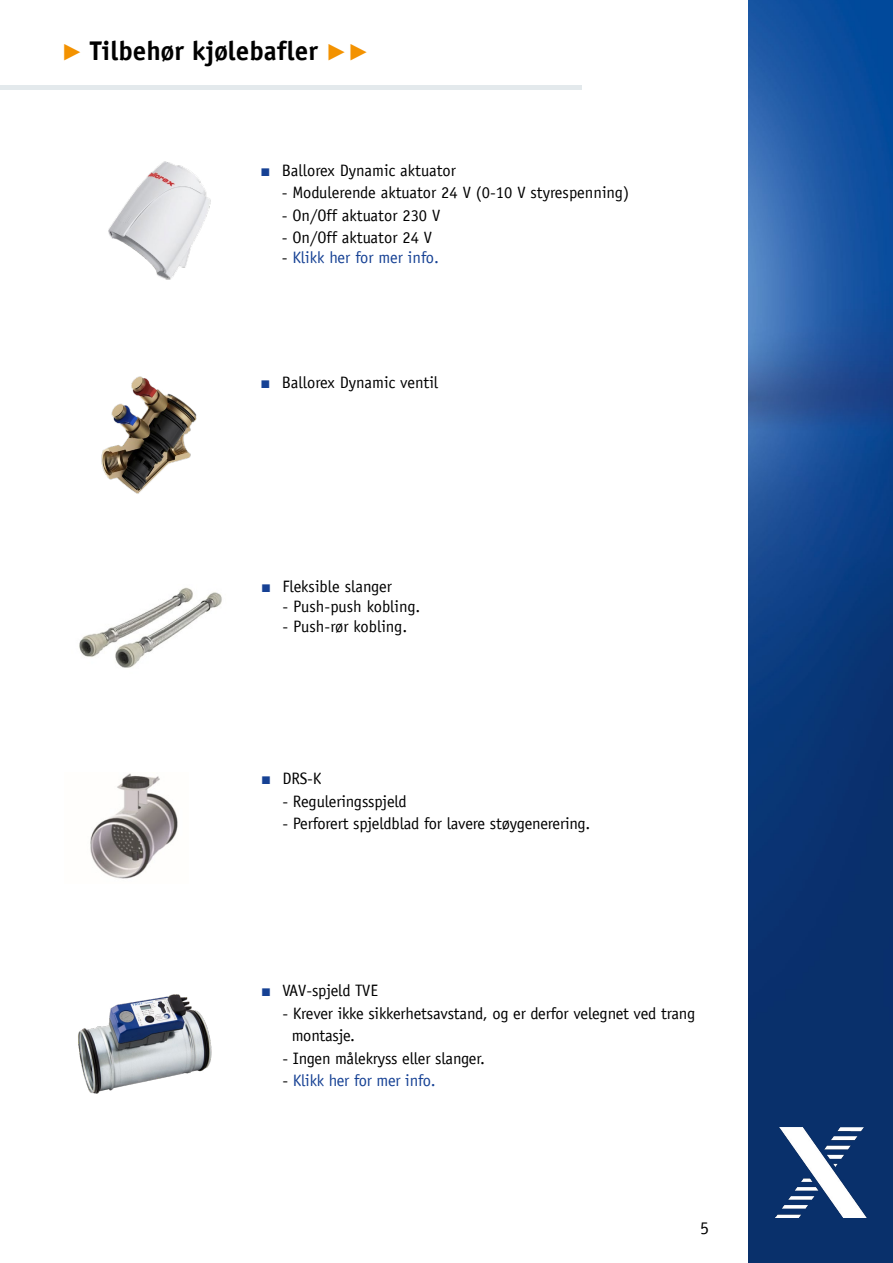
<style>
.page{position:relative;width:893px;height:1263px;background:#fff}
.page>*{position:absolute;margin:0;border:0;box-sizing:border-box;transform-origin:0 0}
.t1{font:700 27px "TROX Officina Sans";color:#000}
.t2{font:18px "TROX Officina Sans";color:#000}
.t3{font:16.5px/22.5px "TROX Officina Sans";letter-spacing:-.01em;color:#000}
.t4{font:16.5px "TROX Officina Sans";letter-spacing:-.01em;color:#164194}
.s1{font-family:"TROX Helvetica";font-weight:400;color:#f39200}
.s2{font-family:"Arial";font-weight:700;color:#164194}
.s3{color:#000}
</style>
<div class="page">
<hr style="left:0;top:85px;width:581px;height:4px;background:#e3e9ec">
<img style="left:748px;top:0;width:145px;height:1263px">
<img style="left:775px;top:1127px;width:91px;height:90px">
<img style="left:108px;top:161px;width:103px;height:119px">
<img style="left:101px;top:376px;width:96px;height:118px">
<img style="left:79px;top:587px;width:143px;height:81px">
<img style="left:78px;top:994px;width:134px;height:100px">
<img style="left:90px;top:773px;width:88px;height:106px">
<h1 class="t1" style="left:62px;top:34px;width:309px"><span class="s1">▶</span> Tilbehør kjølebafler <span class="s1">▶▶</span></h1>
<p class="t3" style="left:260px;top:159px;width:197px"><span class="s2">■</span> Ballorex Dynamic aktuator</p>
<p class="t3" style="left:282px;top:181px;width:349px">- Modulerende aktuator 24 V (0-10 V styrespenning)</p>
<p class="t3" style="left:282px;top:204px;width:160px">- On/Off aktuator 230 V</p>
<p class="t3" style="left:282px;top:226px;width:152px">- On/Off aktuator 24 V</p>
<p class="t4" style="left:282px;top:248px;width:159px"><span class="s3">-</span> Klikk her for mer info.</p>
<p class="t3" style="left:260px;top:371px;width:179px"><span class="s2">■</span> Ballorex Dynamic ventil</p>
<p class="t3" style="left:261px;top:576px;width:132px"><span class="s2">■</span> Fleksible slanger</p>
<p class="t3" style="left:282px;top:595px;width:140px">- Push-push kobling.</p>
<p class="t3" style="left:282px;top:615px;width:127px">- Push-rør kobling.</p>
<p class="t3" style="left:261px;top:768px;width:62px"><span class="s2">■</span> DRS-K</p>
<p class="t3" style="left:282px;top:790px;width:126px">- Reguleringsspjeld</p>
<p class="t3" style="left:282px;top:813px;width:310px">- Perforert spjeldblad for lavere støygenerering.</p>
<p class="t3" style="left:261px;top:979px;width:118px"><span class="s2">■</span> VAV-spjeld TVE</p>
<p class="t3" style="left:292px;top:1002px;width:405px;text-indent:-9px">- Krever ikke sikkerhetsavstand, og er derfor velegnet ved trang montasje.</p>
<p class="t3" style="left:282px;top:1047px;width:204px">- Ingen målekryss eller slanger.</p>
<p class="t4" style="left:282px;top:1071px;width:155px"><span class="s3">-</span> Klikk her for mer info.</p>
<p class="t2" style="left:700px;top:1217px;width:10px">5</p>
</div>
